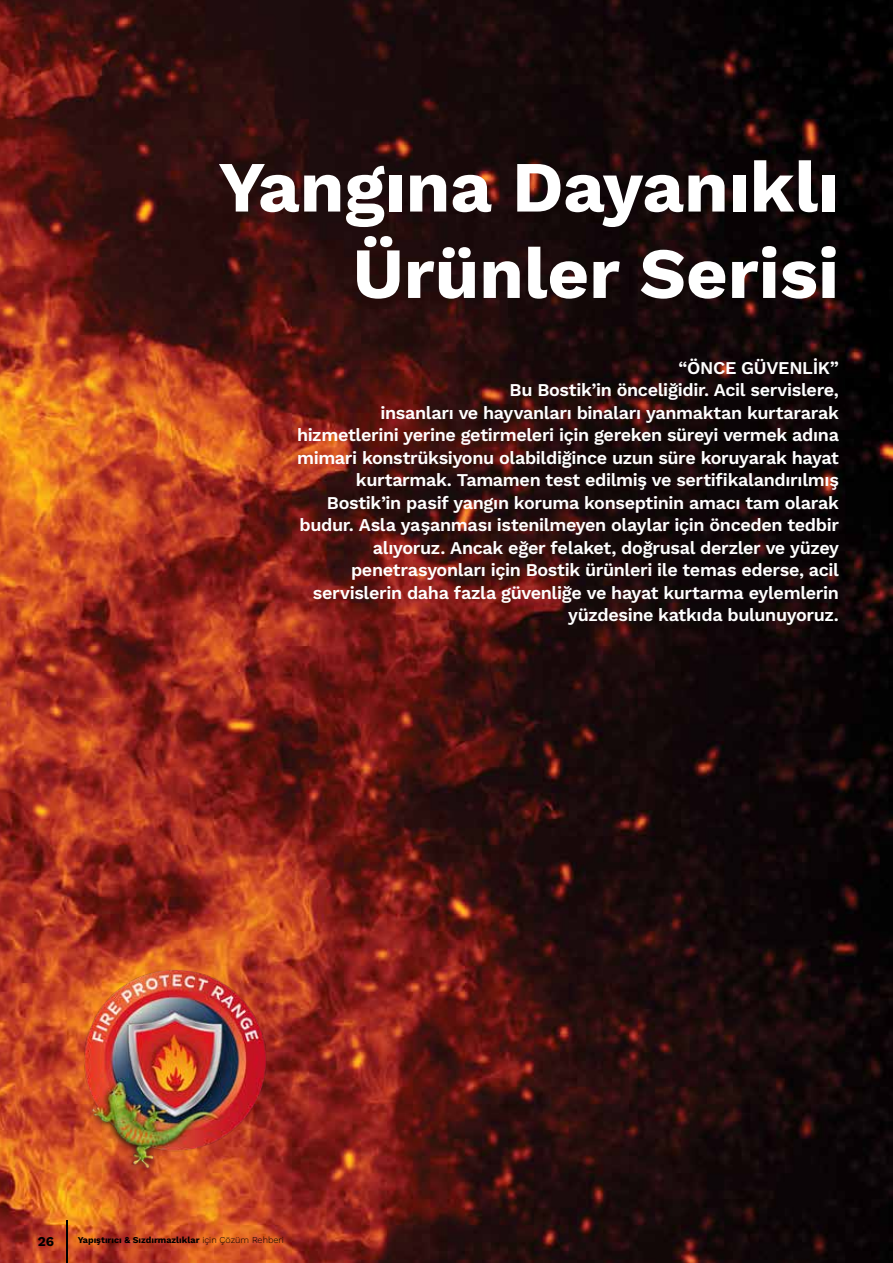
<style>
.page{position:relative;width:893px;height:1263px;background:#fff}
.page>*{position:absolute;margin:0;border:0;box-sizing:border-box;transform-origin:0 0}
.t1{font:700 72px/86.4px "Work Sans";color:#fff;text-align:right}
.t2{font:600 18px/22.5px "Work Sans";letter-spacing:-.02em;color:#fff;text-align:right}
.t3{font:700 13.5px "Work Sans";color:#000}
.t4{font:700 9px "Work Sans";color:#000}
.s1{font-weight:400}
</style>
<div class="page">
<img style="left:0;top:0;width:893px;height:1263px">
<img style="left:66px;top:957px;width:217px;height:218px">
<hr style="left:66px;top:1220px;width:1px;height:43px;background:#000">
<h1 class="t1" style="left:218px;top:141px;width:622px">Yangına Dayanıklı<br>Ürünler Serisi</h1>
<p class="t2" style="left:297px;top:356px;width:543px">“ÖNCE GÜVENLİK”<br>Bu Bostik’in önceliğidir. Acil servislere,<br>insanları ve hayvanları binaları yanmaktan kurtararak hizmetlerini yerine getirmeleri için gereken süreyi vermek adına mimari konstrüksiyonu olabildiğince uzun süre koruyarak hayat kurtarmak. Tamamen test edilmiş ve sertifikalandırılmış Bostik’in pasif yangın koruma konseptinin amacı tam olarak budur. Asla yaşanması istenilmeyen olaylar için önceden tedbir alıyoruz. Ancak eğer felaket, doğrusal derzler ve yüzey penetrasyonları için Bostik ürünleri ile temas ederse, acil servislerin daha fazla güvenliğe ve hayat kurtarma eylemlerin yüzdesine katkıda bulunuyoruz.</p>
<p class="t3" style="left:38px;top:1231px;width:18px">26</p>
<p class="t4" style="left:78px;top:1233px;width:208px">Yapıştırıcı &amp; Sızdırmazlıklar <span class="s1">için Çözüm Rehberi</span></p>
</div>
